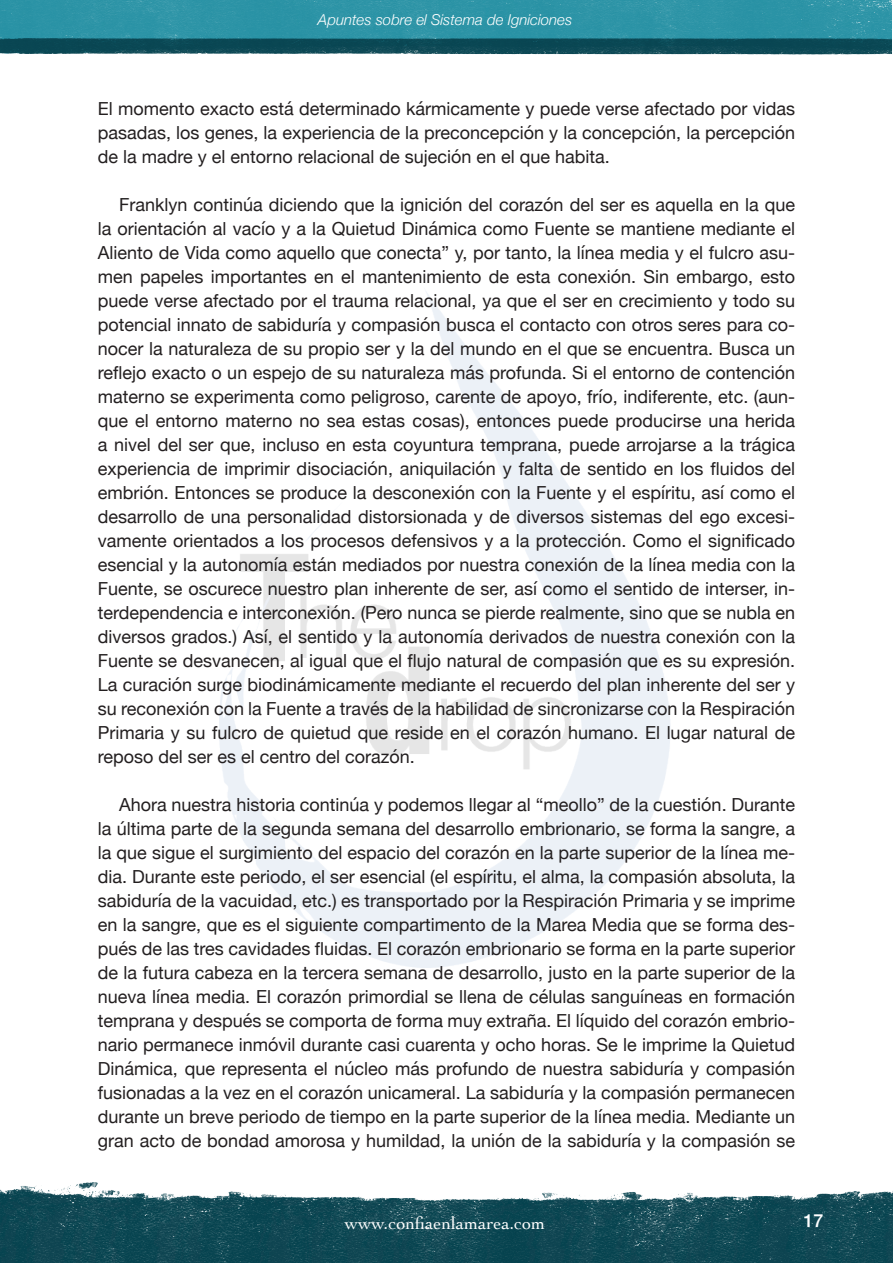
<style>
.page{position:relative;width:893px;height:1263px;background:#fff}
.page>*{position:absolute;margin:0;border:0;box-sizing:border-box;transform-origin:0 0}
.t1{font:18px/24px "Helvetica Neue";color:#231f20;text-align:justify}
.t2{font:18px "Cochin";color:#fff}
.t3{font:500 18px "Helvetica Neue";color:#fff}
.t4{font:italic 300 15px "Helvetica Neue";color:#fff}
</style>
<div class="page">
<img style="left:0;top:0;width:892px;height:55px">
<img style="left:0;top:1183px;width:893px;height:80px">
<img style="left:219px;top:292px;width:452px;height:675px">
<p class="t4" style="left:318px;top:8px;width:256px">Apuntes sobre el Sistema de Igniciones</p>
<p class="t1" style="left:98px;top:98px;width:699px">El momento exacto está determinado kármicamente y puede verse afectado por vidas pasadas, los genes, la experiencia de la preconcepción y la concepción, la percepción de la madre y el entorno relacional de sujeción en el que habita.</p>
<p class="t1" style="left:98px;top:194px;width:699px;text-indent:21px">Franklyn continúa diciendo que la ignición del corazón del ser es aquella en la que la orientación al vacío y a la Quietud Dinámica como Fuente se mantiene mediante el Aliento de Vida como aquello que conecta” y, por tanto, la línea media y el fulcro asu&shy;men papeles importantes en el mantenimiento de esta conexión. Sin embargo, esto puede verse afectado por el trauma relacional, ya que el ser en crecimiento y todo su potencial innato de sabiduría y compasión busca el contacto con otros seres para co&shy;nocer la naturaleza de su propio ser y la del mundo en el que se encuentra. Busca un reflejo exacto o un espejo de su naturaleza más profunda. Si el entorno de contención materno se experimenta como peligroso, carente de apoyo, frío, indiferente, etc. (aun&shy;que el entorno materno no sea estas cosas), entonces puede producirse una herida a nivel del ser que, incluso en esta coyuntura temprana, puede arrojarse a la trágica experiencia de imprimir disociación, aniquilación y falta de sentido en los fluidos del embrión. Entonces se produce la desconexión con la Fuente y el espíritu, así como el desarrollo de una personalidad distorsionada y de diversos sistemas del ego excesi&shy;vamente orientados a los procesos defensivos y a la protección. Como el significado esencial y la autonomía están mediados por nuestra conexión de la línea media con la Fuente, se oscurece nuestro plan inherente de ser, así como el sentido de interser, in&shy;terdependencia e interconexión. (Pero nunca se pierde realmente, sino que se nubla en diversos grados.) Así, el sentido y la autonomía derivados de nuestra conexión con la Fuente se desvanecen, al igual que el flujo natural de compasión que es su expresión.<br>La curación surge biodinámicamente mediante el recuerdo del plan inherente del ser y su reconexión con la Fuente a través de la habilidad de sincronizarse con la Respiración Primaria y su fulcro de quietud que reside en el corazón humano. El lugar natural de reposo del ser es el centro del corazón.</p>
<p class="t1" style="left:98px;top:793px;width:699px;text-indent:21px">Ahora nuestra historia continúa y podemos llegar al “meollo” de la cuestión. Durante la última parte de la segunda semana del desarrollo embrionario, se forma la sangre, a la que sigue el surgimiento del espacio del corazón en la parte superior de la línea me&shy;dia. Durante este periodo, el ser esencial (el espíritu, el alma, la compasión absoluta, la sabiduría de la vacuidad, etc.) es transportado por la Respiración Primaria y se imprime en la sangre, que es el siguiente compartimento de la Marea Media que se forma des&shy;pués de las tres cavidades fluidas. El corazón embrionario se forma en la parte superior de la futura cabeza en la tercera semana de desarrollo, justo en la parte superior de la nueva línea media. El corazón primordial se llena de células sanguíneas en formación temprana y después se comporta de forma muy extraña. El líquido del corazón embrio&shy;nario permanece inmóvil durante casi cuarenta y ocho horas. Se le imprime la Quietud Dinámica, que representa el núcleo más profundo de nuestra sabiduría y compasión fusionadas a la vez en el corazón unicameral. La sabiduría y la compasión permanecen durante un breve periodo de tiempo en la parte superior de la línea media. Mediante un gran acto de bondad amorosa y humildad, la unión de la sabiduría y la compasión se</p>
<p class="t2" style="left:345px;top:1211px;width:202px">www.confiaenlamarea.com</p>
<p class="t3" style="left:803px;top:1206px;width:22px">17</p>
</div>
